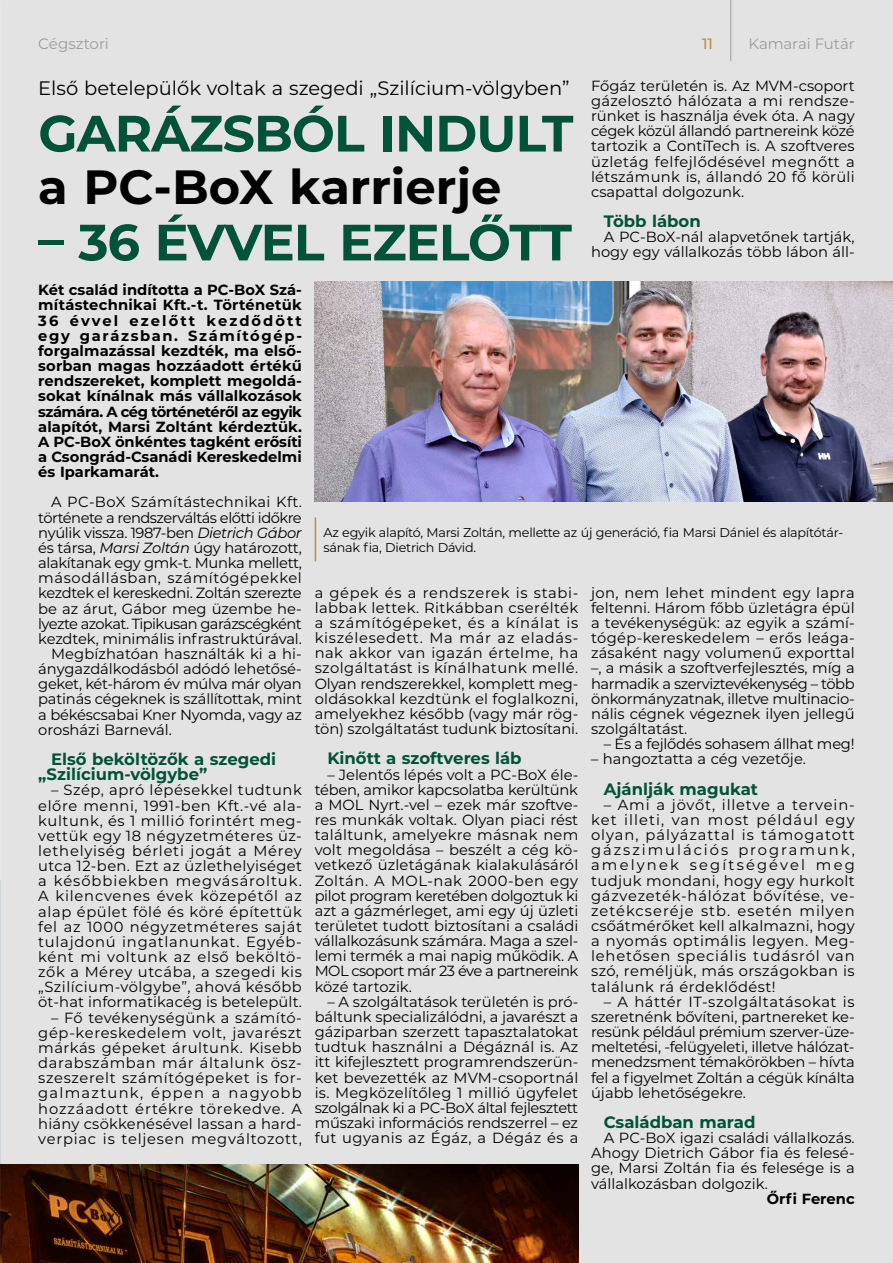
<style>
.page{position:relative;width:893px;height:1263px;background:#e3e3e3}
.page>*{position:absolute;margin:0;border:0;box-sizing:border-box;transform-origin:0 0}
.t1{font:700 51px "Montserrat";letter-spacing:-.02em;color:#005239}
.t2{font:700 48px "Montserrat";color:#000}
.t3{font:19.5px "Montserrat";color:#000}
.t4{font:700 16.5px/15.1px "Montserrat";color:#005239}
.t5{font:15px "Montserrat";letter-spacing:-.005em;color:#9d9d9c}
.t6{font:500 15px "Montserrat";color:#b89043}
.t7{font:14.7px/15.1px "Montserrat";color:#000;text-align:justify}
.t8{font:700 14.7px/15.1px "Montserrat";color:#000;text-align:justify}
.t9{font:14.7px "Montserrat";letter-spacing:-.025em;color:#000}
.t10{font:14.7px "Montserrat";letter-spacing:-.035em;color:#000}
.t11{font:14.7px "Montserrat";letter-spacing:-.04em;color:#000}
.t12{font:14.7px "Montserrat";letter-spacing:-.02em;color:#000}
.t13{font:14.7px "Montserrat";letter-spacing:.04em;color:#000}
.t14{font:14.7px "Montserrat";letter-spacing:.02em;color:#000}
.t15{font:12.75px/15px "Montserrat";letter-spacing:-.02em;color:#000}
.s1{font-style:italic}
</style>
<div class="page">
<hr style="left:730px;top:0;width:1px;height:61px;background:#9d9d9c">
<img style="left:315px;top:281px;width:578px;height:220px">
<img style="left:0;top:1164px;width:578px;height:99px">
<hr style="left:315px;top:517px;width:1px;height:44px;background:#b89043">
<p class="t5" style="left:38px;top:33px;width:72px">Cégsztori</p>
<p class="t6" style="left:702px;top:33px;width:13px">11</p>
<p class="t5" style="left:748px;top:33px;width:108px">Kamarai Futár</p>
<h3 class="t3" style="left:38px;top:75px;width:533px">Első betelepülők voltak a szegedi „Szilícium-völgyben”</h3>
<h1 class="t1" style="left:38px;top:97px;width:537px">GARÁZSBÓL INDULT</h1>
<h2 class="t2" style="left:38px;top:153px;width:465px">a PC-BoX karrierje</h2>
<h1 class="t1" style="left:38px;top:206px;width:535px">– 36 ÉVVEL EZELŐTT</h1>
<p class="t7" style="left:591px;top:77px;width:265px">Főgáz területén is. Az MVM-csoport gázelosztó hálózata a mi rendsze&shy;rünket is használja évek óta. A nagy cégek közül állandó partnereink közé tartozik a ContiTech is. A szoftveres üzletág felfejlődésével megnőtt a létszámunk is, állandó 20 fő körüli csapattal dolgozunk.</p>
<p class="t4" style="left:604px;top:213px;width:98px">Több lábon</p>
<p class="t7" style="left:591px;top:229px;width:265px;text-align:right">A PC-BoX-nál alapvetőnek tartják, hogy egy vállalkozás több lábon áll-</p>
<p class="t8" style="left:38px;top:282px;width:265px">Két család indította a PC-BoX Szá&shy;mítástechnikai Kft.-t. Történetük 36 évvel ezelőtt kezdődött egy garázsban. Számítógép&shy;forgalmazással kezdték, ma első&shy;sorban magas hozzáadott értékű rendszereket, komplett megoldá&shy;sokat kínálnak más vállalkozások számára. A cég történetéről az egyik alapítót, Marsi Zoltánt kérdeztük.<br>A PC-BoX önkéntes tagként erősíti a Csongrád-Csanádi Kereskedelmi és Iparkamarát.</p>
<p class="t14" style="left:51px;top:492px;width:252px">A PC-BoX Számítástechnikai Kft.</p>
<p class="t10" style="left:38px;top:507px;width:265px">története a rendszerváltás előtti időkre</p>
<p class="t9" style="left:38px;top:522px;width:265px">nyúlik vissza. 1987-ben <span class="s1">Dietrich Gábor</span></p>
<p class="t7" style="left:38px;top:540px;width:265px">és társa, <span class="s1">Marsi Zoltán</span> úgy határozott,</p>
<p class="t12" style="left:38px;top:553px;width:265px">alakítanak egy gmk-t. Munka mellett,</p>
<p class="t13" style="left:38px;top:568px;width:265px">másodállásban, számítógépekkel</p>
<p class="t9" style="left:38px;top:583px;width:265px">kezdtek el kereskedni. Zoltán szerezte</p>
<p class="t7" style="left:38px;top:600px;width:265px">be az árut, Gábor meg üzembe he-</p>
<p class="t11" style="left:38px;top:613px;width:265px">lyezte azokat. Tipikusan garázscégként</p>
<p class="t7" style="left:38px;top:630px;width:265px">kezdtek, minimális infrastruktúrával.</p>
<p class="t7" style="left:51px;top:646px;width:252px">Megbízhatóan használták ki a hi-</p>
<p class="t7" style="left:38px;top:661px;width:265px">ánygazdálkodásból adódó lehetősé-</p>
<p class="t9" style="left:38px;top:674px;width:265px">geket, két-három év múlva már olyan</p>
<p class="t7" style="left:38px;top:691px;width:265px">patinás cégeknek is szállítottak, mint</p>
<p class="t7" style="left:38px;top:706px;width:265px">a békéscsabai Kner Nyomda, vagy az</p>
<p class="t7" style="left:38px;top:721px;width:135px">orosházi Barnevál.</p>
<p class="t4" style="left:38px;top:751px;width:239px;text-indent:13px">Első beköltözők a szegedi „Szilícium-völgybe”</p>
<p class="t7" style="left:38px;top:782px;width:265px;text-indent:13px">– Szép, apró lépésekkel tudtunk előre menni, 1991-ben Kft.-vé ala&shy;kultunk, és 1 millió forintért meg&shy;vettük egy 18 négyzetméteres üz&shy;lethelyiség bérleti jogát a Mérey utca 12-ben. Ezt az üzlethelyiséget a későbbiekben megvásároltuk.<br>A kilencvenes évek közepétől az alap épület fölé és köré építettük fel az 1000 négyzetméteres saját tulajdonú ingatlanunkat. Egyéb&shy;ként mi voltunk az első beköltö&shy;zők a Mérey utcába, a szegedi kis „Szilícium-völgybe”, ahová később öt-hat informatikacég is betelepült.</p>
<p class="t7" style="left:38px;top:1009px;width:265px;text-indent:13px">– Fő tevékenységünk a számító&shy;gép-kereskedelem volt, javarészt márkás gépeket árultunk. Kisebb darabszámban már általunk ös - szeszerelt számítógépeket is for&shy;galmaztunk, éppen a nagyobb hozzáadott értékre törekedve. A hiány csökkenésével lassan a hard&shy;verpiac is teljesen megváltozott,</p>
<p class="t15" style="left:323px;top:524px;width:521px">Az egyik alapító, Marsi Zoltán, mellette az új generáció, fia Marsi Dániel és alapítótár&shy;sának fia, Dietrich Dávid.</p>
<p class="t7" style="left:315px;top:584px;width:265px">a gépek és a rendszerek is stabi&shy;labbak lettek. Ritkábban cserélték a számítógépeket, és a kínálat is kiszélesedett. Ma már az eladás&shy;nak akkor van igazán értelme, ha szolgáltatást is kínálhatunk mellé.<br>Olyan rendszerekkel, komplett meg&shy;oldásokkal kezdtünk el foglalkozni, amelyekhez később (vagy már rög&shy;tön) szolgáltatást tudunk biztosítani.</p>
<p class="t4" style="left:327px;top:750px;width:196px">Kinőtt a szoftveres láb</p>
<p class="t7" style="left:315px;top:766px;width:265px;text-indent:13px">– Jelentős lépés volt a PC-BoX éle&shy;tében, amikor kapcsolatba kerültünk a MOL Nyrt.-vel – ezek már szoftve&shy;res munkák voltak. Olyan piaci rést találtunk, amelyekre másnak nem volt megoldása – beszélt a cég kö&shy;vetkező üzletágának kialakulásáról Zoltán. A MOL-nak 2000-ben egy pilot program keretében dolgoztuk ki azt a gázmérleget, ami egy új üzleti területet tudott biztosítani a családi vállalkozásunk számára. Maga a szel&shy;lemi termék a mai napig működik. A MOL csoport már 23 éve a partnereink közé tartozik.</p>
<p class="t7" style="left:315px;top:993px;width:265px;text-indent:13px">– A szolgáltatások területén is pró&shy;báltunk specializálódni, a javarészt a gáziparban szerzett tapasztalatokat tudtuk használni a Dégáznál is. Az itt kifejlesztett programrendszerün&shy;ket bevezették az MVM-csoportnál is. Megközelítőleg 1 millió ügyfelet szolgálnak ki a PC-BoX által fejlesztett műszaki információs rendszerrel – ez fut ugyanis az Égáz, a Dégáz és a</p>
<p class="t7" style="left:591px;top:584px;width:265px;text-align:left">jon, nem lehet mindent egy lapra feltenni. Három főbb üzletágra épül a tevékenységük: az egyik a számí&shy;tógép-kereskedelem – erős leága&shy;zásaként nagy volumenű exporttal –, a másik a szoftverfejlesztés, míg a harmadik a szerviztevékenység – több önkormányzatnak, illetve multinacio&shy;nális cégnek végeznek ilyen jellegű szolgáltatást.</p>
<p class="t7" style="left:604px;top:736px;width:252px">– És a fejlődés sohasem állhat meg!</p>
<p class="t7" style="left:591px;top:751px;width:216px">– hangoztatta a cég vezetője.</p>
<p class="t4" style="left:604px;top:780px;width:156px">Ajánlják magukat</p>
<p class="t7" style="left:591px;top:796px;width:265px;text-indent:13px">– Ami a jövőt, illetve a tervein&shy;ket illeti, van most például egy olyan, pályázattal is támogatott gázszimulációs programunk, amelynek segítségével meg tudjuk mondani, hogy egy hurkolt gázvezeték-hálózat bővítése, ve&shy;zetékcseréje stb. esetén milyen csőátmérőket kell alkalmazni, hogy a nyomás optimális legyen. Meg&shy;lehetősen speciális tudásról van szó, reméljük, más országokban is találunk rá érdeklődést!</p>
<p class="t7" style="left:591px;top:993px;width:265px;text-indent:13px">– A háttér IT-szolgáltatásokat is szeretnénk bővíteni, partnereket ke&shy;resünk például prémium szerver-üze&shy;meltetési, -felügyeleti, illetve hálózat&shy;menedzsment témakörökben – hívta fel a figyelmet Zoltán a cégük kínálta újabb lehetőségekre.</p>
<p class="t4" style="left:604px;top:1114px;width:153px">Családban marad</p>
<p class="t7" style="left:591px;top:1130px;width:265px;text-indent:13px">A PC-BoX igazi családi vállalkozás.<br>Ahogy Dietrich Gábor fia és felesé&shy;ge, Marsi Zoltán fia és felesége is a vállalkozásban dolgozik.</p>
<p class="t8" style="left:767px;top:1190px;width:89px">Őrfi Ferenc</p>
</div>
